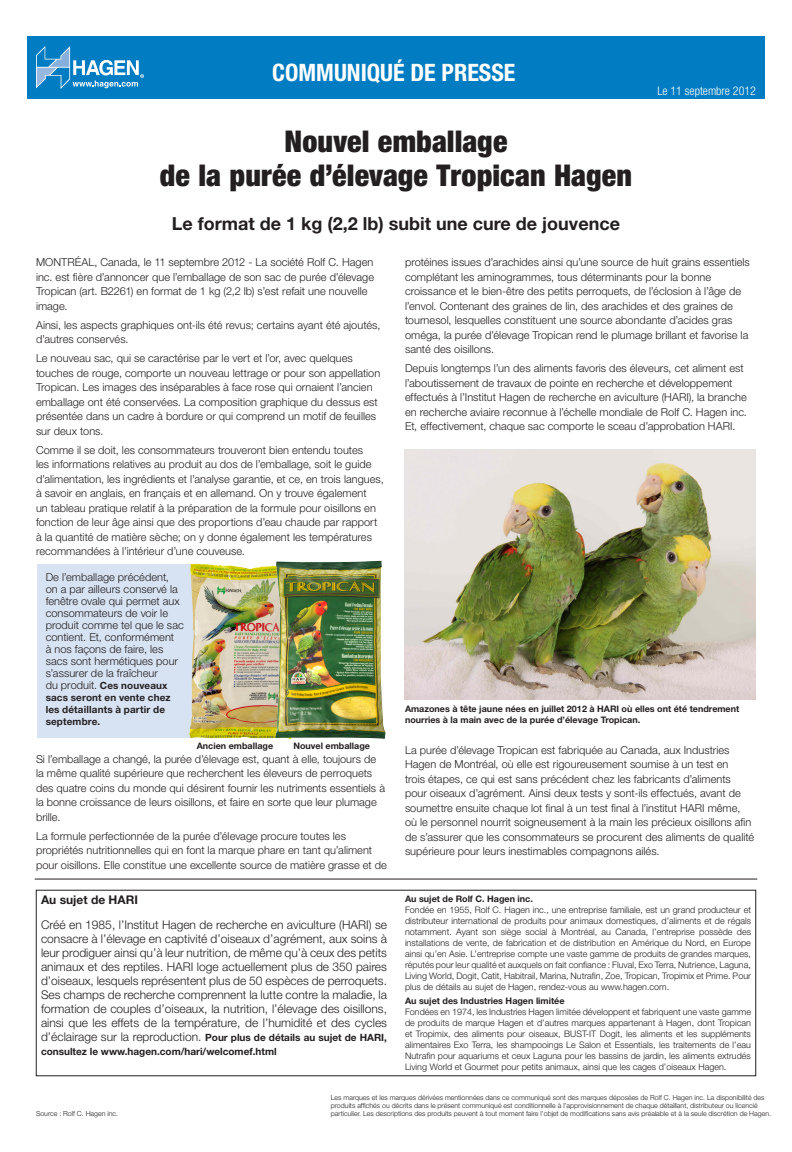
<style>
.page{position:relative;width:792px;height:1152px;background:#fff}
.page>*{position:absolute;margin:0;border:0;box-sizing:border-box;transform-origin:0 0}
.t1{font:900 condensed 30px "Helvetica Neue";letter-spacing:.005em;color:#231f20}
.t2{font:700 condensed 24px "Helvetica Neue";color:#fff}
.t3{font:700 18px "Helvetica Neue";color:#231f20}
.t4{font:300 12px/14px "Helvetica Neue";color:#231f20;text-align:justify}
.t5{font:300 condensed 12px "Helvetica Neue";color:#fff}
.t6{font:700 12px "Helvetica Neue";color:#231f20}
.t7{font:300 11px/14.5px "Helvetica Neue";color:#231f20}
.t8{font:700 10px/14px "Helvetica Neue";color:#231f20}
.t9{font:700 9.9px/12px "Helvetica Neue";letter-spacing:.015em;color:#231f20}
.t10{font:300 9px/11px "Helvetica Neue";color:#231f20;text-align:justify}
.t11{font:700 9px/10.8px "Helvetica Neue";color:#231f20}
.t12{font:300 7px/8px "Helvetica Neue";color:#231f20}
.s1{font-weight:300;font-size:11px}
.s2{font-weight:300;font-size:12px}
</style>
<div class="page">
<div style="left:27px;top:36px;width:738px;height:63px;background:#007cc2"></div>
<svg style="left:36px;top:46px;width:108px;height:43px"></svg>
<hr style="left:35px;top:879px;width:722px;height:1px;background:#231f20">
<img style="left:405px;top:450px;width:351px;height:250px">
<div style="left:37px;top:564px;width:158px;height:174px;background:#d7e3f3"></div>
<img style="left:189px;top:564px;width:86px;height:175px">
<img style="left:275px;top:561px;width:111px;height:178px">
<p class="t2" style="left:272px;top:58px;width:245px">COMMUNIQUÉ DE PRESSE</p>
<p class="t1" style="left:285px;top:123px;width:224px">Nouvel emballage</p>
<p class="t1" style="left:160px;top:157px;width:474px">de la purée d’élevage Tropican Hagen</p>
<p class="t3" style="left:172px;top:212px;width:450px">Le format de 1 kg (2,2 lb) subit une cure de jouvence</p>
<p class="t5" style="left:657px;top:84px;width:100px">Le 11 septembre 2012</p>
<p class="t7" style="left:36px;top:255px;width:340px">MONTRÉAL, Canada, le 11 septembre 2012 - La société Rolf C. Hagen inc. est fière d’annoncer que l’emballage de son sac de purée d’élevage Tropican (art. B2261) en format de 1 kg (2,2 lb) s’est refait une nouvelle image.</p>
<p class="t7" style="left:36px;top:317px;width:346px">Ainsi, les aspects graphiques ont-ils été revus; certains ayant été ajoutés, d’autres conservés.</p>
<p class="t7" style="left:36px;top:351px;width:346px">Le nouveau sac, qui se caractérise par le vert et l’or, avec quelques touches de rouge, comporte un nouveau lettrage or pour son appellation Tropican. Les images des inséparables à face rose qui ornaient l’ancien emballage ont été conservées. La composition graphique du dessus est présentée dans un cadre à bordure or qui comprend un motif de feuilles sur deux tons.</p>
<p class="t7" style="left:36px;top:442px;width:349px">Comme il se doit, les consommateurs trouveront bien entendu toutes<br>les informations relatives au produit au dos de l’emballage, soit le guide d’alimentation, les ingrédients et l’analyse garantie, et ce, en trois langues, à savoir en anglais, en français et en allemand. On y trouve également<br>un tableau pratique relatif à la préparation de la formule pour oisillons en fonction de leur âge ainsi que des proportions d’eau chaude par rapport à la quantité de matière sèche; on y donne également les températures recommandées à l’intérieur d’une couveuse.</p>
<p class="t7" style="left:46px;top:571px;width:140px;line-height:12px">De l’emballage précédent, on a par ailleurs conservé la fenêtre ovale qui permet aux consommateurs de voir le produit comme tel que le sac contient. Et, conformément<br>à nos façons de faire, les sacs sont hermétiques pour s’assurer de la fraîcheur</p>
<p class="t9" style="left:46px;top:680px;width:127px"><span class="s1">du produit.</span> Ces nouveaux sacs seront en vente chez les détaillants à partir de septembre.</p>
<p class="t11" style="left:197px;top:741px;width:78px">Ancien emballage</p>
<p class="t11" style="left:293px;top:741px;width:78px">Nouvel emballage</p>
<p class="t7" style="left:36px;top:751px;width:351px">Si l’emballage a changé, la purée d’élevage est, quant à elle, toujours de la même qualité supérieure que recherchent les éleveurs de perroquets des quatre coins du monde qui désirent fournir les nutriments essentiels à la bonne croissance de leurs oisillons, et faire en sorte que leur plumage brille.</p>
<p class="t7" style="left:36px;top:828px;width:352px">La formule perfectionnée de la purée d’élevage procure toutes les propriétés nutritionnelles qui en font la marque phare en tant qu’aliment pour oisillons. Elle constitue une excellente source de matière grasse et de</p>
<p class="t6" style="left:41px;top:893px;width:98px">Au sujet de HARI</p>
<p class="t4" style="left:41px;top:917px;width:348px">Créé en 1985, l’Institut Hagen de recherche en aviculture (HARI) se consacre à l’élevage en captivité d’oiseaux d’agrément, aux soins à leur prodiguer ainsi qu’à leur nutrition, de même qu’à ceux des petits animaux et des reptiles. HARI loge actuellement plus de 350 paires d’oiseaux, lesquels représentent plus de 50 espèces de perroquets.<br>Ses champs de recherche comprennent la lutte contre la maladie, la formation de couples d’oiseaux, la nutrition, l’élevage des oisillons, ainsi que les effets de la température, de l’humidité et des cycles</p>
<p class="t8" style="left:41px;top:1030px;width:348px"><span class="s2">d’éclairage sur la reproduction.</span> Pour plus de détails au sujet de HARI, consultez le www.hagen.com/hari/welcomef.html</p>
<p class="t7" style="left:405px;top:255px;width:346px">protéines issues d’arachides ainsi qu’une source de huit grains essentiels complétant les aminogrammes, tous déterminants pour la bonne croissance et le bien-être des petits perroquets, de l’éclosion à l’âge de l’envol. Contenant des graines de lin, des arachides et des graines de tournesol, lesquelles constituent une source abondante d’acides gras oméga, la purée d’élevage Tropican rend le plumage brillant et favorise la santé des oisillons.</p>
<p class="t7" style="left:405px;top:361px;width:343px">Depuis longtemps l’un des aliments favoris des éleveurs, cet aliment est l’aboutissement de travaux de pointe en recherche et développement effectués à l’Institut Hagen de recherche en aviculture (HARI), la branche en recherche aviaire reconnue à l’échelle mondiale de Rolf C. Hagen inc.<br>Et, effectivement, chaque sac comporte le sceau d’approbation HARI.</p>
<p class="t11" style="left:405px;top:703px;width:336px">Amazones à tête jaune nées en juillet 2012 à HARI où elles ont été tendrement nourries à la main avec de la purée d’élevage Tropican.</p>
<p class="t7" style="left:405px;top:742px;width:351px">La purée d’élevage Tropican est fabriquée au Canada, aux Industries Hagen de Montréal, où elle est rigoureusement soumise à un test en<br>trois étapes, ce qui est sans précédent chez les fabricants d’aliments pour oiseaux d’agrément. Ainsi deux tests y sont-ils effectués, avant de soumettre ensuite chaque lot final à un test final à l’institut HARI même, où le personnel nourrit soigneusement à la main les précieux oisillons afin de s’assurer que les consommateurs se procurent des aliments de qualité supérieure pour leurs inestimables compagnons ailés.</p>
<p class="t11" style="left:405px;top:893px;width:129px">Au sujet de Rolf C. Hagen inc.</p>
<p class="t10" style="left:405px;top:904px;width:348px">Fondée en 1955, Rolf C. Hagen inc., une entreprise familiale, est un grand producteur et distributeur international de produits pour animaux domestiques, d’aliments et de régals notamment. Ayant son siège social à Montréal, au Canada, l’entreprise possède des installations de vente, de fabrication et de distribution en Amérique du Nord, en Europe ainsi qu’en Asie. L’entreprise compte une vaste gamme de produits de grandes marques, réputés pour leur qualité et auxquels on fait confiance : Fluval, Exo Terra, Nutrience, Laguna, Living World, Dogit, Catit, Habitrail, Marina, Nutrafin, Zoe, Tropican, Tropimix et Prime. Pour plus de détails au sujet de Hagen, rendez-vous au www.hagen.com.</p>
<p class="t11" style="left:405px;top:995px;width:161px">Au sujet des Industries Hagen limitée</p>
<p class="t10" style="left:405px;top:1006px;width:348px">Fondées en 1974, les Industries Hagen limitée développent et fabriquent une vaste gamme de produits de marque Hagen et d’autres marques appartenant à Hagen, dont Tropican et Tropimix, des aliments pour oiseaux, BUST-IT Dogit, les aliments et les suppléments alimentaires Exo Terra, les shampooings Le Salon et Essentials, les traitements de l’eau Nutrafin pour aquariums et ceux Laguna pour les bassins de jardin, les aliments extrudés Living World et Gourmet pour petits animaux, ainsi que les cages d’oiseaux Hagen.</p>
<p class="t12" style="left:331px;top:1094px;width:435px">Les marques et les marques dérivées mentionnées dans ce communiqué sont des marques déposées de Rolf C. Hagen inc. La disponibilité des produits affichés ou décrits dans le présent communiqué est conditionnelle à l’approvisionnement de chaque détaillant, distributeur ou licencié</p>
<p class="t12" style="left:36px;top:1109px;width:84px">Source : Rolf C. Hagen inc.</p>
<p class="t12" style="left:331px;top:1110px;width:442px">particulier. Les descriptions des produits peuvent à tout moment faire l’objet de modifications sans avis préalable et à la seule discrétion de Hagen.</p>
</div>
